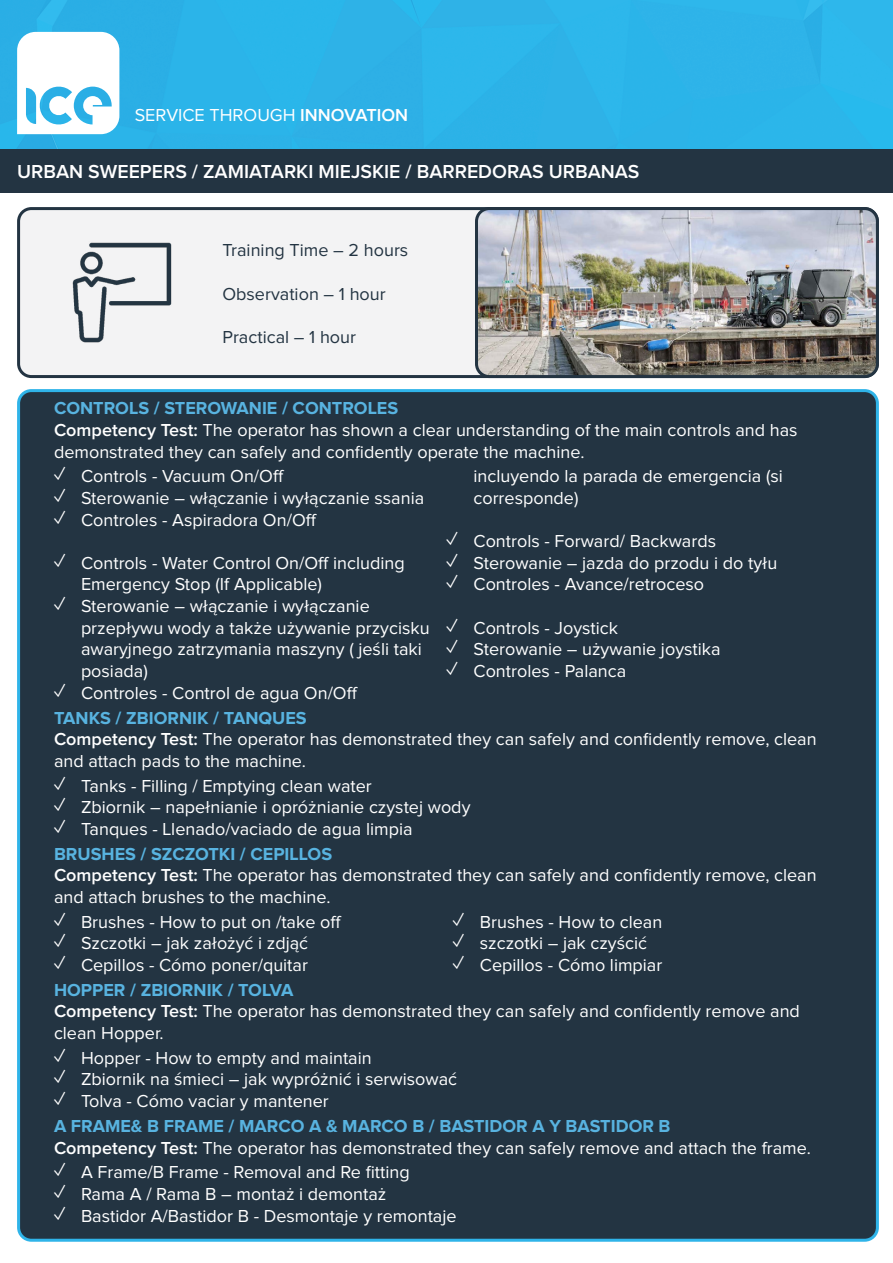
<style>
.page{position:relative;width:893px;height:1263px;background:#fff}
.page>*{position:absolute;margin:0;border:0;box-sizing:border-box;transform-origin:0 0}
.t1{font:600 19.5px "Proxima Nova";color:#fff}
.t2{font:18px/21.6px "Proxima Nova";color:#fff}
.t3{font:700 18px/24.8px "Proxima Nova";color:#58b3e0}
.t4{font:18px "Proxima Nova";color:#233442}
.s1{font-weight:600}
.s2{font-weight:700;color:#58b3e0}
.s3{font-size:21px}
.s4{font-weight:400;font-size:21px;color:#fff}
.s5{font-weight:400;color:#fff}
</style>
<div class="page">
<div style="left:0;top:149px;width:893px;height:43px;background:#233442"></div>
<div style="left:0;top:0;width:893px;height:149px;background:#2cb4e9"></div>
<div style="left:19px;top:209px;width:858px;height:168px;background:#f3f3f4;border-radius:13px"></div>
<div style="left:17px;top:207px;width:862px;height:171px;border:3px solid #233442;border-radius:13px"></div>
<img style="left:72px;top:242px;width:100px;height:101px">
<img style="left:476px;top:209px;width:399px;height:168px">
<div style="left:475px;top:207px;width:404px;height:171px;border:3px solid #233442;border-radius:13px"></div>
<div style="left:19px;top:391px;width:858px;height:849px;background:#233442;border-radius:13px"></div>
<svg style="left:17px;top:32px;width:102px;height:102px"></svg>
<p class="t2" style="left:135px;top:105px;width:275px">SERVICE THROUGH <span class="s1">INNOVATION</span></p>
<p class="t1" style="left:17px;top:163px;width:624px">URBAN SWEEPERS / ZAMIATARKI MIEJSKIE / BARREDORAS URBANAS</p>
<p class="t4" style="left:222px;top:242px;width:187px">Training Time – 2 hours</p>
<p class="t4" style="left:222px;top:285px;width:165px">Observation – 1 hour</p>
<p class="t4" style="left:222px;top:329px;width:135px">Practical – 1 hour</p>
<p class="t2" style="left:54px;top:398px;width:745px"><span class="s2">CONTROLS / STEROWANIE / CONTROLES<br></span><span class="s1">Competency Test:</span> The operator has shown a clear understanding of the main controls and has demonstrated they can safely and confidently operate the machine.</p>
<p class="t2" style="left:54px;top:466px;width:232px"><span class="s3">✓</span> Controls - Vacuum On/Off</p>
<p class="t2" style="left:54px;top:488px;width:372px"><span class="s3">✓</span> Sterowanie – włączanie i wyłączanie ssania</p>
<p class="t2" style="left:54px;top:510px;width:264px"><span class="s3">✓</span> Controles - Aspiradora On/Off</p>
<p class="t2" style="left:81px;top:553px;width:325px;text-indent:-27px"><span class="s3">✓</span> Controls - Water Control On/Off including<br>Emergency Stop (If Applicable)</p>
<p class="t2" style="left:81px;top:596px;width:350px;text-indent:-27px"><span class="s3">✓</span> Sterowanie – włączanie i wyłączanie przepływu wody a także używanie przycisku awaryjnego zatrzymania maszyny ( jeśli taki posiada)</p>
<p class="t2" style="left:54px;top:682px;width:305px"><span class="s3">✓</span> Controles - Control de agua On/Off</p>
<p class="t2" style="left:473px;top:466px;width:311px">incluyendo la parada de emergencia (si corresponde)</p>
<p class="t2" style="left:446px;top:531px;width:271px"><span class="s3">✓</span> Controls - Forward/ Backwards</p>
<p class="t2" style="left:446px;top:553px;width:332px"><span class="s3">✓</span> Sterowanie – jazda do przodu i do tyłu</p>
<p class="t2" style="left:446px;top:574px;width:259px"><span class="s3">✓</span> Controles - Avance/retroceso</p>
<p class="t2" style="left:446px;top:618px;width:173px"><span class="s3">✓</span> Controls - Joystick</p>
<p class="t2" style="left:446px;top:639px;width:276px"><span class="s3">✓</span> Sterowanie – używanie joystika</p>
<p class="t2" style="left:446px;top:661px;width:181px"><span class="s3">✓</span> Controles - Palanca</p>
<p class="t2" style="left:54px;top:708px;width:764px"><span class="s2">TANKS / ZBIORNIK / TANQUES<br></span><span class="s1">Competency Test:</span> The operator has demonstrated they can safely and confidently remove, clean and attach pads to the machine.</p>
<p class="t2" style="left:54px;top:776px;width:319px"><span class="s3">✓</span> Tanks - Filling / Emptying clean water</p>
<p class="t2" style="left:54px;top:797px;width:418px"><span class="s3">✓</span> Zbiornik – napełnianie i opróżnianie czystej wody</p>
<p class="t2" style="left:54px;top:817px;width:360px;line-height:24.8px"><span class="s3">✓</span> Tanques - Llenado/vaciado de agua limpia<br><span class="s2">BRUSHES / SZCZOTKI / CEPILLOS</span></p>
<p class="t2" style="left:54px;top:865px;width:764px"><span class="s1">Competency Test:</span> The operator has demonstrated they can safely and confidently remove, clean and attach brushes to the machine.</p>
<p class="t2" style="left:54px;top:912px;width:289px"><span class="s3">✓</span> Brushes - How to put on /take off</p>
<p class="t2" style="left:54px;top:933px;width:256px"><span class="s3">✓</span> Szczotki – jak założyć i zdjąć</p>
<p class="t2" style="left:54px;top:955px;width:256px"><span class="s3">✓</span> Cepillos - Cómo poner/quitar</p>
<p class="t2" style="left:453px;top:912px;width:211px"><span class="s3">✓</span> Brushes - How to clean</p>
<p class="t2" style="left:453px;top:933px;width:196px"><span class="s3">✓</span> szczotki – jak czyścić</p>
<p class="t2" style="left:453px;top:955px;width:211px"><span class="s3">✓</span> Cepillos - Cómo limpiar</p>
<p class="t2" style="left:54px;top:980px;width:747px"><span class="s2">HOPPER / ZBIORNIK / TOLVA<br></span><span class="s1">Competency Test:</span> The operator has demonstrated they can safely and confidently remove and clean Hopper.</p>
<p class="t2" style="left:54px;top:1048px;width:319px"><span class="s3">✓</span> Hopper - How to empty and maintain</p>
<p class="t2" style="left:54px;top:1069px;width:405px"><span class="s3">✓</span> Zbiornik na śmieci – jak wypróżnić i serwisować</p>
<p class="t3" style="left:54px;top:1089px;width:618px"><span class="s4">✓</span> <span class="s5">Tolva - Cómo vaciar y mantener<br></span>A FRAME&amp; B FRAME / MARCO A &amp; MARCO B / BASTIDOR A Y BASTIDOR B</p>
<p class="t2" style="left:54px;top:1137px;width:758px"><span class="s1">Competency Test:</span> The operator has demonstrated they can safely remove and attach the frame.</p>
<p class="t2" style="left:54px;top:1162px;width:357px"><span class="s3">✓</span> A Frame/B Frame - Removal and Re fitting</p>
<p class="t2" style="left:54px;top:1184px;width:334px"><span class="s3">✓</span> Rama A / Rama B – montaż i demontaż</p>
<p class="t2" style="left:54px;top:1205px;width:404px"><span class="s3">✓</span> Bastidor A/Bastidor B - Desmontaje y remontaje</p>
</div>
